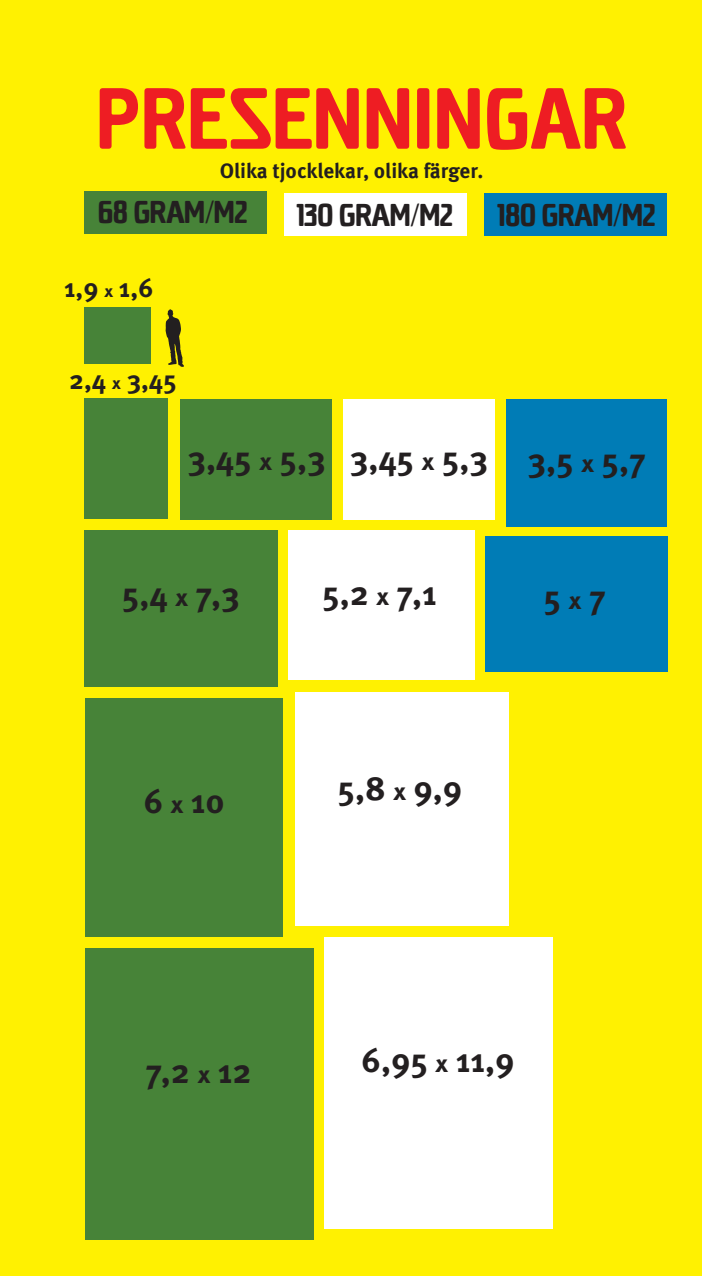
<style>
.page{position:relative;width:702px;height:1276px;background:#fff101}
.page>*{position:absolute;margin:0;border:0;box-sizing:border-box;transform-origin:0 0}
.t1{font:90.75px "Byggmax Elston OT";letter-spacing:.02em;color:#ee1d23}
.t2{font:700 33.9px "Meta OT";color:#231f20}
.t3{font:33.15px "Byggmax Elston OT";color:#231f20}
.t4{font:700 26.4px "Meta OT";color:#231f20}
.t5{font:700 20.92px "Meta OT";letter-spacing:-.005em;color:#231f20}
.s1{font-size:16.95px}
.s2{font-size:24.53px}
</style>
<div class="page">
<div style="left:180px;top:399px;width:152px;height:121px;background:#478338"></div>
<div style="left:343px;top:399px;width:151px;height:121px;background:#fff"></div>
<div style="left:506px;top:399px;width:161px;height:127px;background:#007cb6"></div>
<div style="left:84px;top:530px;width:194px;height:156px;background:#478338"></div>
<div style="left:288px;top:530px;width:186px;height:150px;background:#fff"></div>
<div style="left:485px;top:536px;width:183px;height:136px;background:#007cb6"></div>
<div style="left:296px;top:693px;width:213px;height:233px;background:#fff"></div>
<div style="left:85px;top:948px;width:228px;height:292px;background:#478338"></div>
<div style="left:324px;top:937px;width:229px;height:292px;background:#fff"></div>
<div style="left:85px;top:698px;width:197px;height:239px;background:#478338"></div>
<div style="left:84px;top:398px;width:84px;height:121px;background:#478338"></div>
<div style="left:84px;top:307px;width:67px;height:57px;background:#478338"></div>
<svg style="left:165px;top:309px;width:19px;height:58px"></svg>
<div style="left:84px;top:191px;width:183px;height:43px;background:#478338"></div>
<div style="left:284px;top:193px;width:183px;height:43px;background:#fff"></div>
<div style="left:484px;top:193px;width:183px;height:43px;background:#007cb6"></div>
<p class="t1" style="left:97px;top:71px;width:531px">PRESENNINGAR</p>
<p class="t5" style="left:220px;top:158px;width:265px">Olika tjocklekar, olika färger.</p>
<p class="t3" style="left:98px;top:195px;width:151px">68 GRAM/M2</p>
<p class="t3" style="left:297px;top:198px;width:157px">130 GRAM/M2</p>
<p class="t3" style="left:497px;top:198px;width:159px">180 GRAM/M2</p>
<p class="t4" style="left:64px;top:271px;width:91px">1,9 <span class="s1">x</span> 1,6</p>
<p class="t4" style="left:69px;top:363px;width:109px">2,4 <span class="s1">x</span> 3,45</p>
<p class="t2" style="left:187px;top:437px;width:140px">3,45 <span class="s2">x</span> 5,3</p>
<p class="t2" style="left:350px;top:437px;width:140px">3,45 <span class="s2">x</span> 5,3</p>
<p class="t2" style="left:527px;top:439px;width:120px">3,5 <span class="s2">x</span> 5,7</p>
<p class="t2" style="left:122px;top:573px;width:119px">5,4 <span class="s2">x</span> 7,3</p>
<p class="t2" style="left:322px;top:571px;width:116px">5,2 <span class="s2">x</span> 7,1</p>
<p class="t2" style="left:543px;top:576px;width:64px">5 <span class="s2">x</span> 7</p>
<p class="t2" style="left:143px;top:780px;width:83px">6 <span class="s2">x</span> 10</p>
<p class="t2" style="left:337px;top:766px;width:126px">5,8 <span class="s2">x</span> 9,9</p>
<p class="t2" style="left:145px;top:1050px;width:108px">7,2 <span class="s2">x</span> 12</p>
<p class="t2" style="left:361px;top:1039px;width:155px">6,95 <span class="s2">x</span> 11,9</p>
</div>
